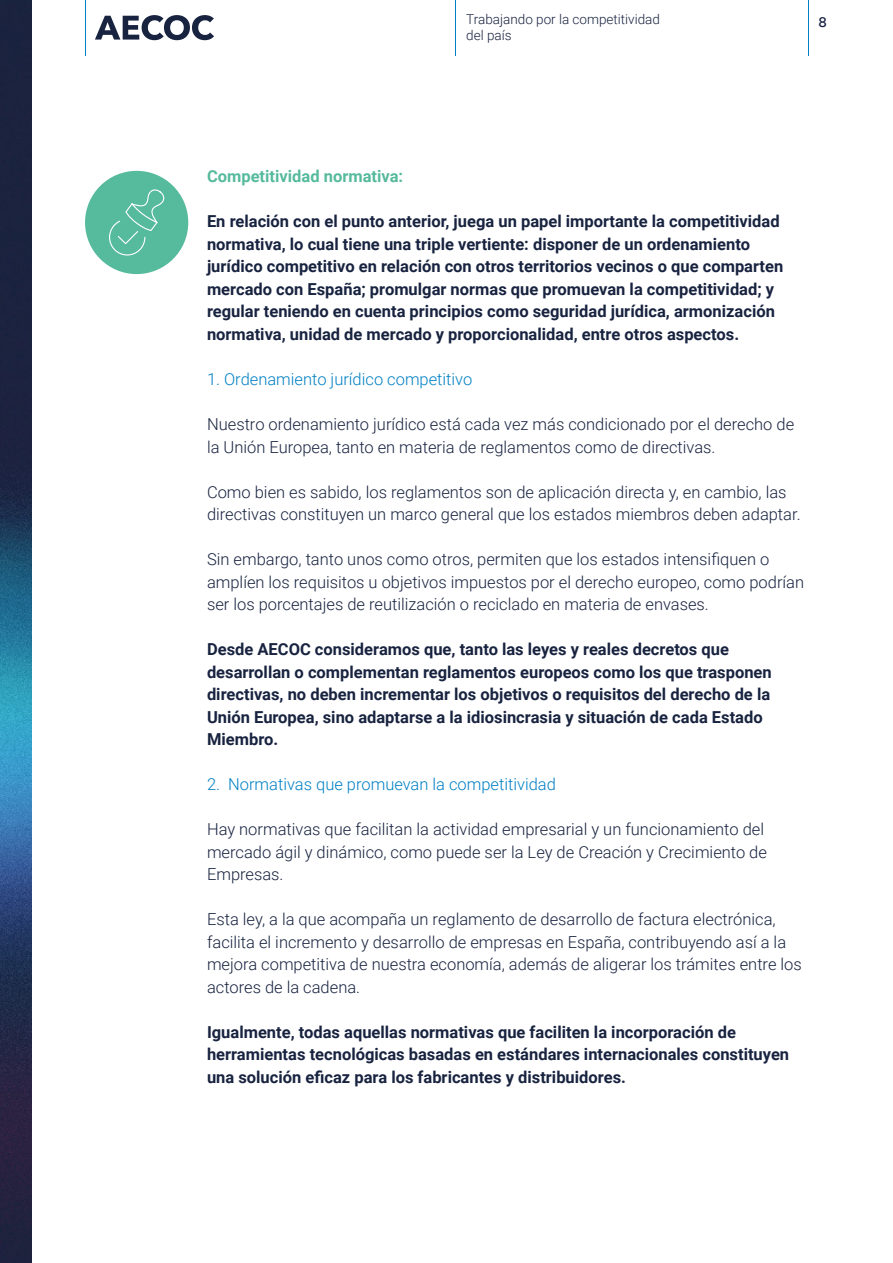
<style>
.page{position:relative;width:893px;height:1263px;background:#fff}
.page>*{position:absolute;margin:0;border:0;box-sizing:border-box;transform-origin:0 0}
.t1{font:700 16.5px/22.5px "Roboto";color:#182340}
.t2{font:300 16.5px/22.5px "Roboto";color:#182340}
.t3{font:300 16.5px "Roboto";color:#0080c4}
.t4{font:700 16.5px "Roboto";color:#56ba9c}
.t5{font:15px "Circular Std";color:#182340}
.t6{font:300 13.5px/16.5px "Roboto";color:#182340}
</style>
<div class="page">
<hr style="left:85px;top:0;width:1px;height:55px;background:#0080c4">
<hr style="left:455px;top:0;width:1px;height:55px;background:#0080c4">
<hr style="left:808px;top:0;width:1px;height:55px;background:#0080c4">
<img style="left:0;top:0;width:32px;height:1263px">
<svg style="left:95px;top:15px;width:119px;height:25px"></svg>
<div style="left:85px;top:171px;width:103px;height:103px;background:#56ba9c;border-radius:50%"></div>
<svg style="left:109px;top:189px;width:56px;height:67px"></svg>
<p class="t6" style="left:466px;top:10px;width:195px">Trabajando por la competitividad del país</p>
<p class="t5" style="left:819px;top:13px;width:10px">8</p>
<p class="t4" style="left:207px;top:165px;width:198px">Competitividad normativa:</p>
<p class="t1" style="left:207px;top:210px;width:578px">En relación con el punto anterior, juega un papel importante la competitividad normativa, lo cual tiene una triple vertiente: disponer de un ordenamiento jurídico competitivo en relación con otros territorios vecinos o que comparten mercado con España; promulgar normas que promuevan la competitividad; y regular teniendo en cuenta principios como seguridad jurídica, armonización normativa, unidad de mercado y proporcionalidad, entre otros aspectos.</p>
<p class="t3" style="left:207px;top:368px;width:267px">1. Ordenamiento jurídico competitivo</p>
<p class="t2" style="left:207px;top:412px;width:589px">Nuestro ordenamiento jurídico está cada vez más condicionado por el derecho de la Unión Europea, tanto en materia de reglamentos como de directivas.</p>
<p class="t2" style="left:207px;top:480px;width:595px">Como bien es sabido, los reglamentos son de aplicación directa y, en cambio, las directivas constituyen un marco general que los estados miembros deben adaptar.</p>
<p class="t2" style="left:207px;top:547px;width:599px">Sin embargo, tanto unos como otros, permiten que los estados intensifiquen o amplíen los requisitos u objetivos impuestos por el derecho europeo, como podrían ser los porcentajes de reutilización o reciclado en materia de envases.</p>
<p class="t1" style="left:207px;top:637px;width:566px">Desde AECOC consideramos que, tanto las leyes y reales decretos que desarrollan o complementan reglamentos europeos como los que trasponen directivas, no deben incrementar los objetivos o requisitos del derecho de la Unión Europea, sino adaptarse a la idiosincrasia y situación de cada Estado Miembro.</p>
<p class="t3" style="left:207px;top:773px;width:350px">2. Normativas que promuevan la competitividad</p>
<p class="t2" style="left:207px;top:817px;width:561px">Hay normativas que facilitan la actividad empresarial y un funcionamiento del mercado ágil y dinámico, como puede ser la Ley de Creación y Crecimiento de<br>Empresas.</p>
<p class="t2" style="left:207px;top:907px;width:596px">Esta ley, a la que acompaña un reglamento de desarrollo de factura electrónica, facilita el incremento y desarrollo de empresas en España, contribuyendo así a la mejora competitiva de nuestra economía, además de aligerar los trámites entre los actores de la cadena.</p>
<p class="t1" style="left:207px;top:1020px;width:584px">Igualmente, todas aquellas normativas que faciliten la incorporación de herramientas tecnológicas basadas en estándares internacionales constituyen una solución eficaz para los fabricantes y distribuidores.</p>
</div>
